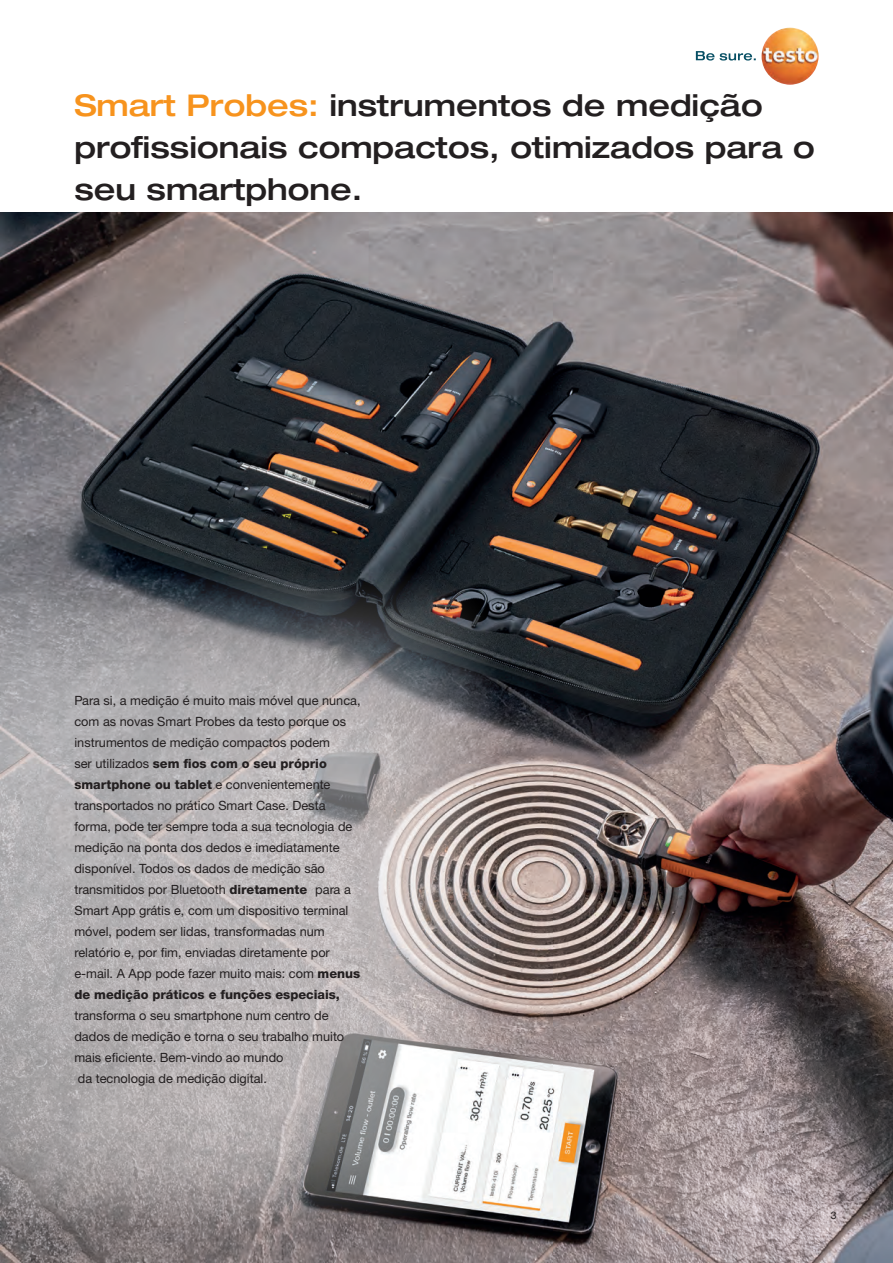
<style>
.page{position:relative;width:893px;height:1263px;background:#fff}
.page>*{position:absolute;margin:0;border:0;box-sizing:border-box;transform-origin:0 0}
.Headline{font:500 expanded 30px/42px "Helvetica Neue LTW1 G";color:#231f20}
.Copy_8_5_pt{font:12.75px/21px "Helvetica Neue LTW1 G";color:#231f20}
.Copy_7_pt{font:10.5px "Helvetica Neue LTW1 G";color:#231f20}
.s1{color:#f7931d}
.s2{font-weight:800}
</style>
<div class="page">
<svg style="left:696px;top:51px;width:60px;height:10px"></svg>
<img style="left:761px;top:28px;width:58px;height:57px;border-radius:29px">
<img style="left:0;top:213px;width:893px;height:1050px">
<svg style="left:0;top:570px;width:497px;height:656px;background:#a4a1a2"></svg>
<p class="Headline" style="left:74px;top:84px;width:742px"><span class="s1">Smart Probes:</span> instrumentos de medição profissionais compactos, otimizados para o seu smartphone.</p>
<p class="Copy_8_5_pt" style="left:74px;top:690px;width:288px">Para si, a medição é muito mais móvel que nunca, com as novas Smart Probes da testo porque os instrumentos de medição compactos podem<br>ser utilizados <span class="s2">sem fios com o seu próprio smartphone ou tablet</span> e convenientemente transportados no prático Smart Case. Desta forma, pode ter sempre toda a sua tecnologia de medição na ponta dos dedos e imediatamente disponível. Todos os dados de medição são transmitidos por Bluetooth <span class="s2">diretamente</span> para a Smart App grátis e, com um dispositivo terminal móvel, podem ser lidas, transformadas num relatório e, por fim, enviadas diretamente por e-mail. A App pode fazer muito mais: com <span class="s2">menus de medição práticos e funções especiais, </span>transforma o seu smartphone num centro de dados de medição e torna o seu trabalho muito mais eficiente. Bem-vindo ao mundo<br>da tecnologia de medição digital.</p>
<p class="Copy_7_pt" style="left:831px;top:1209px;width:7px">3</p>
</div>
